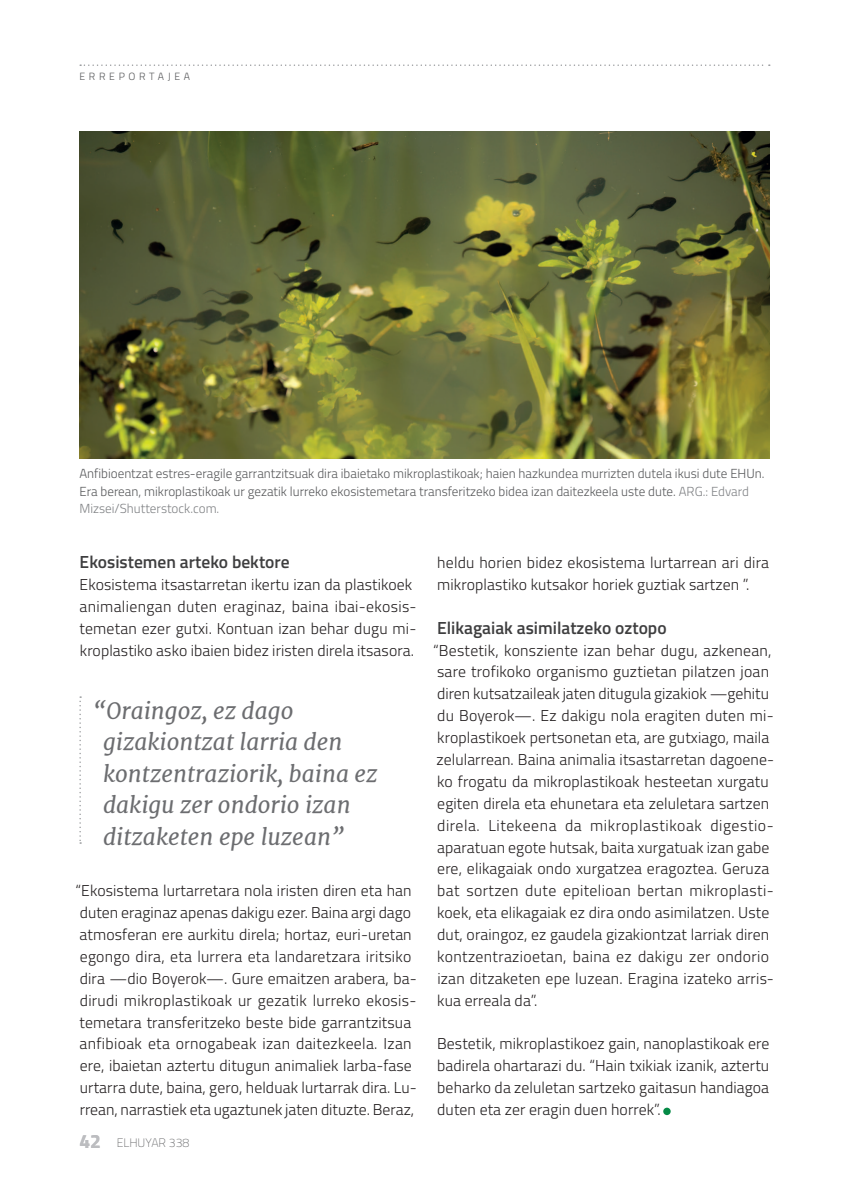
<style>
.page{position:relative;width:844px;height:1191px;background:#fff}
.page>*{position:absolute;margin:0;border:0;box-sizing:border-box;transform-origin:0 0}
.t1{font:italic 22.75px/31.5px "Merriweather";color:#6c6d70}
.t2{font:600 17.5px "Titillium";color:#3e3e3f}
.t3{font:300 15.75px/21.9px "Titillium";letter-spacing:.005em;color:#231f20}
.t4{font:300 13.12px/17.5px "Titillium";color:#57585a}
.t5{font:100 12.25px "Titillium";color:#57585a}
.t6{font:300 10.5px "Titillium";letter-spacing:.35em;color:#57585a}
.s1{color:#808285}
.s2{font-weight:700;font-size:19.25px;color:#bcbdc0}
</style>
<div class="page">
<svg style="left:80px;top:64px;width:689px;height:2px"></svg>
<div style="left:663px;top:1107px;width:7px;height:8px;background:#058a46;border-radius:50%"></div>
<svg style="left:79px;top:696px;width:2px;height:147px"></svg>
<img style="left:79px;top:131px;width:690px;height:327px">
<p class="t6" style="left:79px;top:68px;width:112px">ERREPORTAJEA</p>
<p class="t4" style="left:79px;top:464px;width:686px">Anfibioentzat estres-eragile garrantzitsuak dira ibaietako mikroplastikoak; haien hazkundea murrizten dutela ikusi dute EHUn.<br>Era berean, mikroplastikoak ur gezatik lurreko ekosistemetara transferitzeko bidea izan daitezkeela uste dute. <span class="s1">ARG.: Edvard<br>Mizsei/Shutterstock.com.</span></p>
<p class="t2" style="left:80px;top:549px;width:211px">Ekosistemen arteko bektore</p>
<p class="t3" style="left:79px;top:572px;width:338px">Ekosistema itsastarretan ikertu izan da plastikoek animaliengan duten eraginaz, baina ibai-ekosis&shy;temetan ezer gutxi. Kontuan izan behar dugu mi&shy;kroplastiko asko ibaien bidez iristen direla itsasora.</p>
<h1 class="t1" style="left:103px;top:695px;width:276px;text-indent:-10px">“Oraingoz, ez dago gizakiontzat larria den kontzentraziorik, baina ez dakigu zer ondorio izan ditzaketen epe luzean”</h1>
<p class="t3" style="left:75px;top:879px;width:342px">“Ekosistema lurtarretara nola iristen diren eta han duten eraginaz apenas dakigu ezer. Baina argi dago atmosferan ere aurkitu direla; hortaz, euri-uretan egongo dira, eta lurrera eta landaretzara iritsiko dira —dio Boyerok—. Gure emaitzen arabera, ba&shy;dirudi mikroplastikoak ur gezatik lurreko ekosis&shy;temetara transferitzeko beste bide garrantzitsua anfibioak eta ornogabeak izan daitezkeela. Izan ere, ibaietan aztertu ditugun animaliek larba-fase urtarra dute, baina, gero, helduak lurtarrak dira. Lu&shy;rrean, narrastiek eta ugaztunek jaten dituzte. Beraz,</p>
<p class="t5" style="left:79px;top:1133px;width:111px"><span class="s2">42</span> ELHUYAR 338</p>
<p class="t3" style="left:437px;top:551px;width:333px">heldu horien bidez ekosistema lurtarrean ari dira mikroplastiko kutsakor horiek guztiak sartzen ”.</p>
<p class="t2" style="left:437px;top:614px;width:231px">Elikagaiak asimilatzeko oztopo</p>
<p class="t3" style="left:433px;top:638px;width:342px">“Bestetik, konsziente izan behar dugu, azkenean, sare trofikoko organismo guztietan pilatzen joan diren kutsatzaileak jaten ditugula gizakiok —gehitu du Boyerok—. Ez dakigu nola eragiten duten mi&shy;kroplastikoek pertsonetan eta, are gutxiago, maila zelularrean. Baina animalia itsastarretan dagoene&shy;ko frogatu da mikroplastikoak hesteetan xurgatu egiten direla eta ehunetara eta zeluletara sartzen direla. Litekeena da mikroplastikoak digestio&shy;aparatuan egote hutsak, baita xurgatuak izan gabe ere, elikagaiak ondo xurgatzea eragoztea. Geruza bat sortzen dute epitelioan bertan mikroplasti&shy;koek, eta elikagaiak ez dira ondo asimilatzen. Uste dut, oraingoz, ez gaudela gizakiontzat larriak diren kontzentrazioetan, baina ez dakigu zer ondorio izan ditzaketen epe luzean. Eragina izateko arris&shy;kua erreala da”.</p>
<p class="t3" style="left:437px;top:1032px;width:334px;text-align:justify">Bestetik, mikroplastikoez gain, nanoplastikoak ere badirela ohartarazi du. “Hain txikiak izanik, aztertu beharko da zeluletan sartzeko gaitasun handiagoa duten eta zer eragin duen horrek”.</p>
</div>
